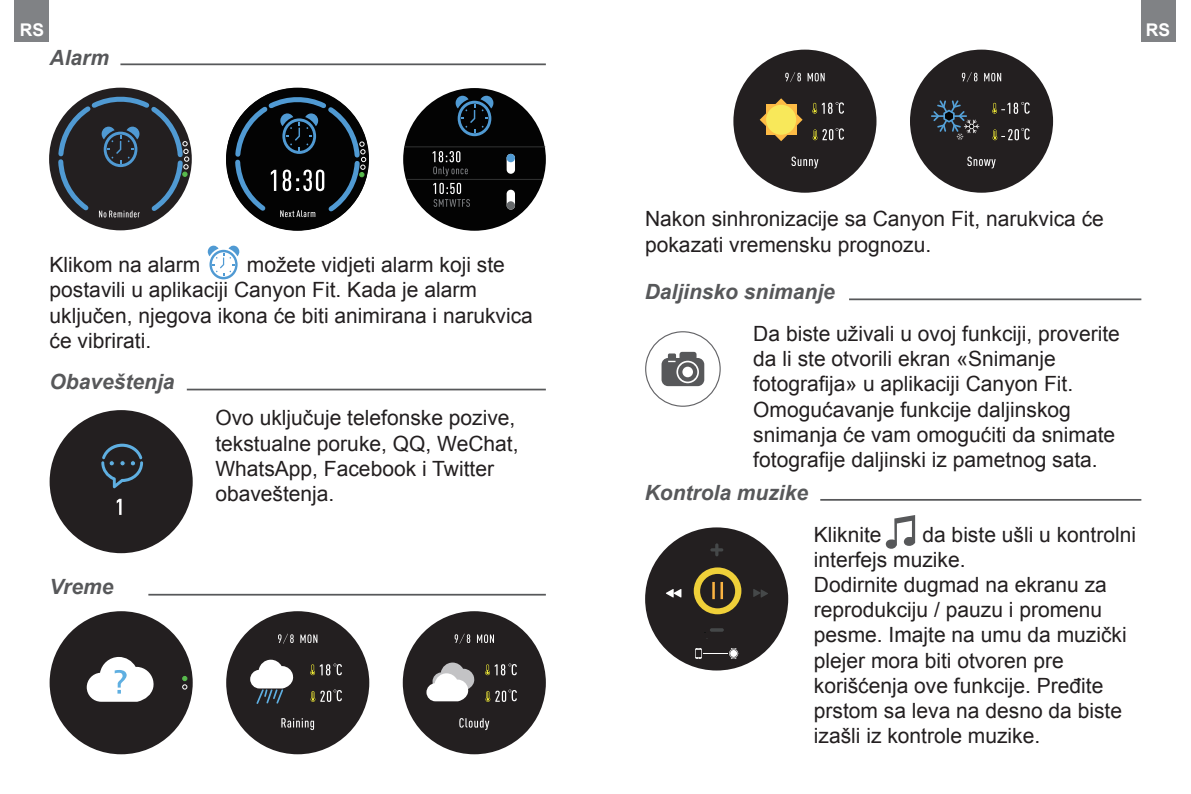
<style>
.page{position:relative;width:1191px;height:794px;background:#fff}
.page>*{position:absolute;margin:0;border:0;box-sizing:border-box;transform-origin:0 0}
.t1{font:21px/25.2px "Arial";color:#231f20}
.t2{font:italic 700 21px "Arial";color:#57585a}
.t3{font:700 17.5px "Arial";color:#fff}
</style>
<div class="page">
<div style="left:15px;top:0;width:34px;height:42px;background:#808285"></div>
<div style="left:49px;top:88px;width:143px;height:142px;background:#231f20;border-radius:50%"></div>
<svg style="left:55px;top:97px;width:134px;height:120px"></svg>
<div style="left:226px;top:88px;width:143px;height:142px;background:#030303;border-radius:50%"></div>
<svg style="left:232px;top:98px;width:134px;height:119px"></svg>
<div style="left:403px;top:88px;width:143px;height:143px;background:#030303;border-radius:50%"></div>
<hr style="left:404px;top:146px;width:141px;height:1px;background:#333434">
<svg style="left:432px;top:151px;width:36px;height:25px"></svg>
<hr style="left:406px;top:179px;width:137px;height:1px;background:#333434">
<div style="left:506px;top:154px;width:9px;height:20px;background:#fff;border-radius:4px"></div>
<div style="left:506px;top:154px;width:9px;height:8px;background:#509ad3;border-radius:50%"></div>
<div style="left:506px;top:190px;width:9px;height:20px;background:#fff;border-radius:4px"></div>
<div style="left:506px;top:201px;width:9px;height:9px;background:#66696b;border-radius:50%"></div>
<svg style="left:433px;top:183px;width:37px;height:24px"></svg>
<svg style="left:458px;top:101px;width:33px;height:35px"></svg>
<svg style="left:455px;top:95px;width:38px;height:37px"></svg>
<svg style="left:208px;top:245px;width:31px;height:34px"></svg>
<div style="left:50px;top:410px;width:143px;height:143px;background:#231f20;border-radius:50%"></div>
<svg style="left:101px;top:444px;width:42px;height:44px"></svg>
<svg style="left:117px;top:499px;width:5px;height:16px"></svg>
<div style="left:50px;top:611px;width:143px;height:143px;background:#231f20;border-radius:50%"></div>
<svg style="left:182px;top:676px;width:5px;height:13px"></svg>
<svg style="left:87px;top:657px;width:67px;height:45px"></svg>
<div style="left:226px;top:611px;width:143px;height:143px;background:#231f20;border-radius:50%"></div>
<svg style="left:250px;top:659px;width:43px;height:45px"></svg>
<svg style="left:278px;top:633px;width:16px;height:11px"></svg>
<svg style="left:300px;top:634px;width:17px;height:9px"></svg>
<svg style="left:281px;top:718px;width:33px;height:12px"></svg>
<svg style="left:310px;top:663px;width:32px;height:12px"></svg>
<svg style="left:310px;top:689px;width:32px;height:13px"></svg>
<div style="left:403px;top:611px;width:143px;height:143px;background:#231f20;border-radius:50%"></div>
<svg style="left:454px;top:633px;width:16px;height:11px"></svg>
<svg style="left:477px;top:634px;width:17px;height:9px"></svg>
<svg style="left:426px;top:662px;width:48px;height:39px"></svg>
<svg style="left:459px;top:718px;width:30px;height:12px"></svg>
<svg style="left:485px;top:663px;width:32px;height:12px"></svg>
<svg style="left:485px;top:689px;width:32px;height:13px"></svg>
<hr style="left:148px;top:594px;width:398px;height:1px;background:#57585a">
<hr style="left:187px;top:389px;width:359px;height:1px;background:#57585a">
<hr style="left:120px;top:63px;width:426px;height:2px;background:#57585a">
<div style="left:1141px;top:0;width:34px;height:42px;background:#808285"></div>
<div style="left:733px;top:50px;width:143px;height:143px;background:#231f20;border-radius:50%"></div>
<svg style="left:785px;top:72px;width:16px;height:10px"></svg>
<svg style="left:807px;top:73px;width:17px;height:8px"></svg>
<svg style="left:759px;top:98px;width:43px;height:43px"></svg>
<div style="left:766px;top:105px;width:30px;height:30px;background:#f8e85a;border-radius:50%"></div>
<svg style="left:791px;top:156px;width:27px;height:12px"></svg>
<svg style="left:812px;top:102px;width:32px;height:12px"></svg>
<svg style="left:812px;top:128px;width:32px;height:12px"></svg>
<div style="left:645px;top:331px;width:75px;height:76px;border:1px solid #636366;border-radius:50%"></div>
<svg style="left:661px;top:352px;width:43px;height:34px"></svg>
<div style="left:645px;top:527px;width:143px;height:143px;background:#231f20;border-radius:50%"></div>
<svg style="left:666px;top:589px;width:15px;height:8px"></svg>
<svg style="left:753px;top:589px;width:15px;height:8px"></svg>
<svg style="left:693px;top:567px;width:48px;height:47px"></svg>
<hr style="left:712px;top:582px;width:3px;height:17px;background:#fcb442">
<hr style="left:720px;top:582px;width:3px;height:17px;background:#fcb442">
<svg style="left:710px;top:543px;width:13px;height:13px"></svg>
<hr style="left:710px;top:628px;width:14px;height:3px;background:#454849;border-radius:2px">
<svg style="left:695px;top:648px;width:44px;height:11px"></svg>
<svg style="left:885px;top:515px;width:30px;height:34px"></svg>
<hr style="left:820px;top:499px;width:321px;height:2px;background:#57585a">
<hr style="left:849px;top:298px;width:292px;height:2px;background:#57585a">
<div style="left:910px;top:50px;width:143px;height:143px;background:#231f20;border-radius:50%"></div>
<svg style="left:961px;top:72px;width:16px;height:10px"></svg>
<svg style="left:984px;top:73px;width:17px;height:8px"></svg>
<svg style="left:931px;top:100px;width:48px;height:40px"></svg>
<svg style="left:967px;top:156px;width:28px;height:12px"></svg>
<svg style="left:992px;top:102px;width:37px;height:12px"></svg>
<svg style="left:992px;top:128px;width:37px;height:12px"></svg>
<p class="t3" style="left:20px;top:17px;width:26px">RS</p>
<p class="t2" style="left:50px;top:44px;width:61px">Alarm</p>
<p class="t1" style="left:50px;top:252px;width:485px;text-indent:197px">možete vidjeti alarm koji ste postavili u aplikaciji Canyon Fit. Kada je alarm uključen, njegova ikona će biti animirana i narukvica će vibrirati.</p>
<p class="t1" style="left:50px;top:252px;width:152px">Klikom na alarm</p>
<p class="t2" style="left:50px;top:368px;width:126px">Obaveštenja</p>
<p class="t2" style="left:50px;top:573px;width:65px">Vreme</p>
<p class="t1" style="left:215px;top:405px;width:305px">Ovo uključuje telefonske pozive, tekstualne poruke, QQ, WeChat,<br>WhatsApp, Facebook i Twitter obaveštenja.</p>
<p class="t3" style="left:1145px;top:17px;width:26px">RS</p>
<p class="t1" style="left:645px;top:206px;width:460px">Nakon sinhronizacije sa Canyon Fit, narukvica će pokazati vremensku prognozu.</p>
<p class="t2" style="left:644px;top:278px;width:192px">Daljinsko snimanje</p>
<p class="t1" style="left:753px;top:321px;width:368px">Da biste uživali u ovoj funkciji, proverite da li ste otvorili ekran «Snimanje fotografija» u aplikaciji Canyon Fit.<br>Omogućavanje funkcije daljinskog snimanja će vam omogućiti da snimate fotografije daljinski iz pametnog sata.</p>
<p class="t2" style="left:644px;top:478px;width:165px">Kontrola muzike</p>
<p class="t1" style="left:814px;top:521px;width:324px;text-indent:109px">da biste ušli u kontrolni interfejs muzike.<br>Dodirnite dugmad na ekranu za reprodukciju / pauzu i promenu pesme. Imajte na umu da muzički plejer mora biti otvoren pre korišćenja ove funkcije. Pređite prstom sa leva na desno da biste izašli iz kontrole muzike.</p>
<p class="t1" style="left:814px;top:521px;width:69px">Kliknite</p>
</div>
